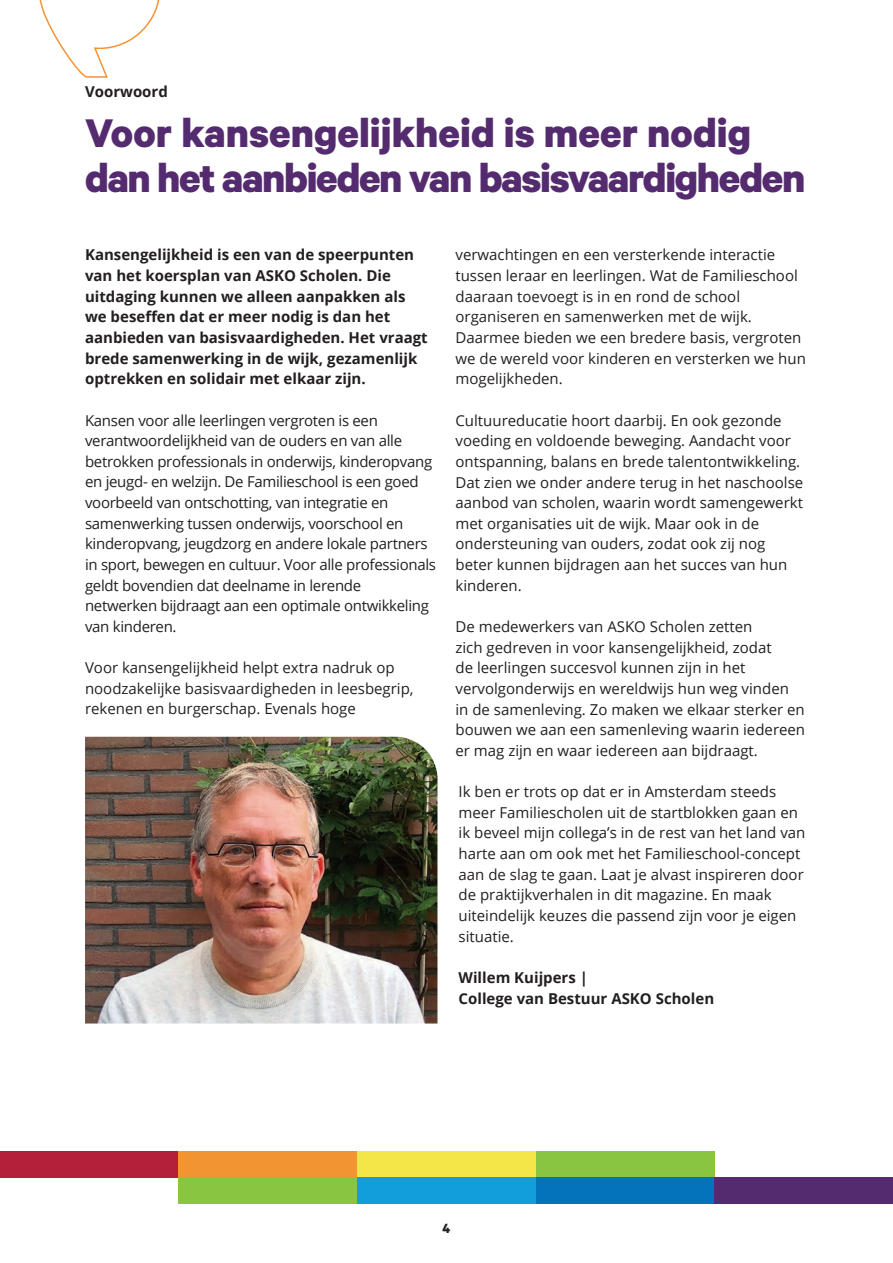
<style>
.page{position:relative;width:893px;height:1263px;background:#fff}
.page>*{position:absolute;margin:0;border:0;box-sizing:border-box;transform-origin:0 0}
.t1{font:700 45px "Calibre";letter-spacing:-.03em;color:#542b6f}
.t2{font:700 45px "Calibre";color:#542b6f}
.t3{font:15px/20.7px "Open Sans";color:#231f20}
.t4{font:15px/20.7px "Open Sans";letter-spacing:-.02em;color:#231f20}
.t5{font:700 15px/20.7px "Open Sans";color:#231f20}
.t6{font:700 15px "Calibre";color:#231f20}
</style>
<div class="page">
<div style="left:0;top:1151px;width:179px;height:26px;background:#b41f39"></div>
<div style="left:179px;top:1151px;width:178px;height:26px;background:#f39433"></div>
<div style="left:357px;top:1151px;width:179px;height:26px;background:#f4e549"></div>
<div style="left:536px;top:1151px;width:178px;height:26px;background:#89c540"></div>
<div style="left:357px;top:1177px;width:179px;height:26px;background:#119eda"></div>
<div style="left:179px;top:1177px;width:178px;height:26px;background:#89c540"></div>
<div style="left:536px;top:1177px;width:178px;height:26px;background:#0573bb"></div>
<div style="left:714px;top:1177px;width:179px;height:26px;background:#542b6f"></div>
<svg style="left:39px;top:0;width:121px;height:78px"></svg>
<img style="left:85px;top:737px;width:352px;height:286px">
<p class="t5" style="left:85px;top:80px;width:84px">Voorwoord</p>
<p class="t2" style="left:85px;top:105px;width:668px">Voor kansengelijkheid is meer nodig</p>
<p class="t1" style="left:85px;top:150px;width:722px">dan het aanbieden van basisvaardigheden</p>
<p class="t5" style="left:85px;top:244px;width:344px">Kansengelijkheid is een van de speerpunten van het koersplan van ASKO Scholen. Die uitdaging kunnen we alleen aanpakken als we beseffen dat er meer nodig is dan het aanbieden van basisvaardigheden. Het vraagt brede samenwerking in de wijk, gezamenlijk optrekken en solidair met elkaar zijn.</p>
<p class="t4" style="left:85px;top:409px;width:353px">Kansen voor alle leerlingen vergroten is een verantwoordelijkheid van de ouders en van alle betrokken professionals in onderwijs, kinderopvang en jeugd- en welzijn. De Familieschool is een goed voorbeeld van ontschotting, van integratie en samenwerking tussen onderwijs, voorschool en kinderopvang, jeugdzorg en andere lokale partners in sport, bewegen en cultuur. Voor alle professionals geldt bovendien dat deelname in lerende netwerken bijdraagt aan een optimale ontwikkeling van kinderen.</p>
<p class="t3" style="left:85px;top:657px;width:330px">Voor kansengelijkheid helpt extra nadruk op noodzakelijke basisvaardigheden in leesbegrip, rekenen en burgerschap. Evenals hoge</p>
<p class="t3" style="left:455px;top:244px;width:352px">verwachtingen en een versterkende interactie tussen leraar en leerlingen. Wat de Familieschool daaraan toevoegt is in en rond de school organiseren en samenwerken met de wijk.<br>Daarmee bieden we een bredere basis, vergroten we de wereld voor kinderen en versterken we hun mogelijkheden.</p>
<p class="t3" style="left:455px;top:409px;width:349px">Cultuureducatie hoort daarbij. En ook gezonde voeding en voldoende beweging. Aandacht voor ontspanning, balans en brede talentontwikkeling.<br>Dat zien we onder andere terug in het naschoolse aanbod van scholen, waarin wordt samengewerkt met organisaties uit de wijk. Maar ook in de ondersteuning van ouders, zodat ook zij nog beter kunnen bijdragen aan het succes van hun kinderen.</p>
<p class="t3" style="left:455px;top:616px;width:351px">De medewerkers van ASKO Scholen zetten<br>zich gedreven in voor kansengelijkheid, zodat<br>de leerlingen succesvol kunnen zijn in het vervolgonderwijs en wereldwijs hun weg vinden in de samenleving. Zo maken we elkaar sterker en bouwen we aan een samenleving waarin iedereen er mag zijn en waar iedereen aan bijdraagt.</p>
<p class="t3" style="left:459px;top:781px;width:348px">Ik ben er trots op dat er in Amsterdam steeds meer Familiescholen uit de startblokken gaan en ik beveel mijn collega’s in de rest van het land van harte aan om ook met het Familieschool-concept aan de slag te gaan. Laat je alvast inspireren door de praktijkverhalen in dit magazine. En maak uiteindelijk keuzes die passend zijn voor je eigen situatie.</p>
<p class="t5" style="left:459px;top:967px;width:131px">Willem Kuijpers |</p>
<p class="t5" style="left:459px;top:987px;width:257px">College van Bestuur ASKO Scholen</p>
<p class="t6" style="left:443px;top:1219px;width:9px">4</p>
</div>
